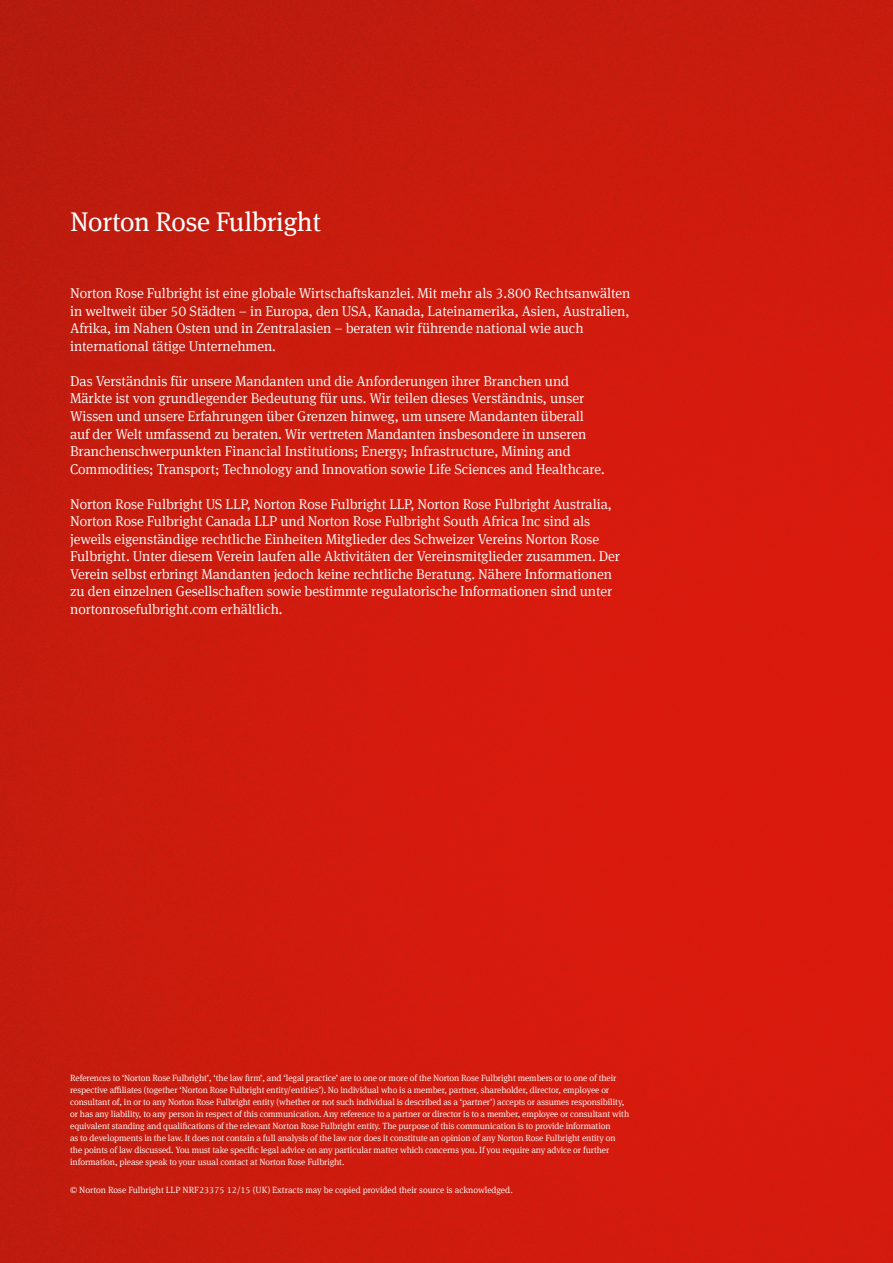
<style>
.page{position:relative;width:893px;height:1263px;background:#fff}
.page>*{position:absolute;margin:0;border:0;box-sizing:border-box;transform-origin:0 0}
.t1{font:27px "Meta Serif Offc Pro";letter-spacing:-.01em;color:#fff}
.t2{font:300 14.25px/17.5px "Meta Serif Offc Pro";letter-spacing:-.005em;color:#fff}
.t3{font:300 9px/12px "Meta Serif Offc Pro";letter-spacing:-.01em;color:#fff}
</style>
<div class="page">
<img style="left:0;top:0;width:893px;height:1263px">
<h1 class="t1" style="left:70px;top:202px;width:252px">Norton Rose Fulbright</h1>
<p class="t2" style="left:70px;top:284px;width:562px">Norton Rose Fulbright ist eine globale Wirtschaftskanzlei. Mit mehr als 3.800 Rechtsanwälten in weltweit über 50 Städten – in Europa, den USA, Kanada, Lateinamerika, Asien, Australien, Afrika, im Nahen Osten und in Zentralasien – beraten wir führende national wie auch international tätige Unternehmen.</p>
<p class="t2" style="left:70px;top:371px;width:536px">Das Verständnis für unsere Mandanten und die Anforderungen ihrer Branchen und Märkte ist von grundlegender Bedeutung für uns. Wir teilen dieses Verständnis, unser Wissen und unsere Erfahrungen über Grenzen hinweg, um unsere Mandanten überall auf der Welt umfassend zu beraten. Wir vertreten Mandanten insbesondere in unseren Branchenschwerpunkten Financial Institutions; Energy; Infrastructure, Mining and Commodities; Transport; Technology and Innovation sowie Life Sciences and Healthcare.</p>
<p class="t2" style="left:70px;top:494px;width:551px">Norton Rose Fulbright US LLP, Norton Rose Fulbright LLP, Norton Rose Fulbright Australia, Norton Rose Fulbright Canada LLP und Norton Rose Fulbright South Africa Inc sind als jeweils eigenständige rechtliche Einheiten Mitglieder des Schweizer Vereins Norton Rose Fulbright. Unter diesem Verein laufen alle Aktivitäten der Vereinsmitglieder zusammen. Der Verein selbst erbringt Mandanten jedoch keine rechtliche Beratung. Nähere Informationen zu den einzelnen Gesellschaften sowie bestimmte regulatorische Informationen sind unter nortonrosefulbright.com erhältlich.</p>
<p class="t3" style="left:70px;top:1071px;width:561px">References to ‘Norton Rose Fulbright’, ‘the law firm’, and ‘legal practice’ are to one or more of the Norton Rose Fulbright members or to one of their respective affiliates (together ‘Norton Rose Fulbright entity/entities’). No individual who is a member, partner, shareholder, director, employee or consultant of, in or to any Norton Rose Fulbright entity (whether or not such individual is described as a ‘partner’) accepts or assumes responsibility, or has any liability, to any person in respect of this communication. Any reference to a partner or director is to a member, employee or consultant with equivalent standing and qualifications of the relevant Norton Rose Fulbright entity. The purpose of this communication is to provide information<br>as to developments in the law. It does not contain a full analysis of the law nor does it constitute an opinion of any Norton Rose Fulbright entity on the points of law discussed. You must take specific legal advice on any particular matter which concerns you. If you require any advice or further information, please speak to your usual contact at Norton Rose Fulbright.</p>
<p class="t3" style="left:70px;top:1183px;width:444px">© Norton Rose Fulbright LLP NRF23375 12/15 (UK) Extracts may be copied provided their source is acknowledged.</p>
<p class="t3" style="left:185px;top:1183px;width:50px">NRFXXXX 0</p>
<p class="t3" style="left:246px;top:1183px;width:7px">6</p>
<p class="t3" style="left:275px;top:1183px;width:242px">Extracts may be copied provided their source is acknowledged.</p>
</div>
